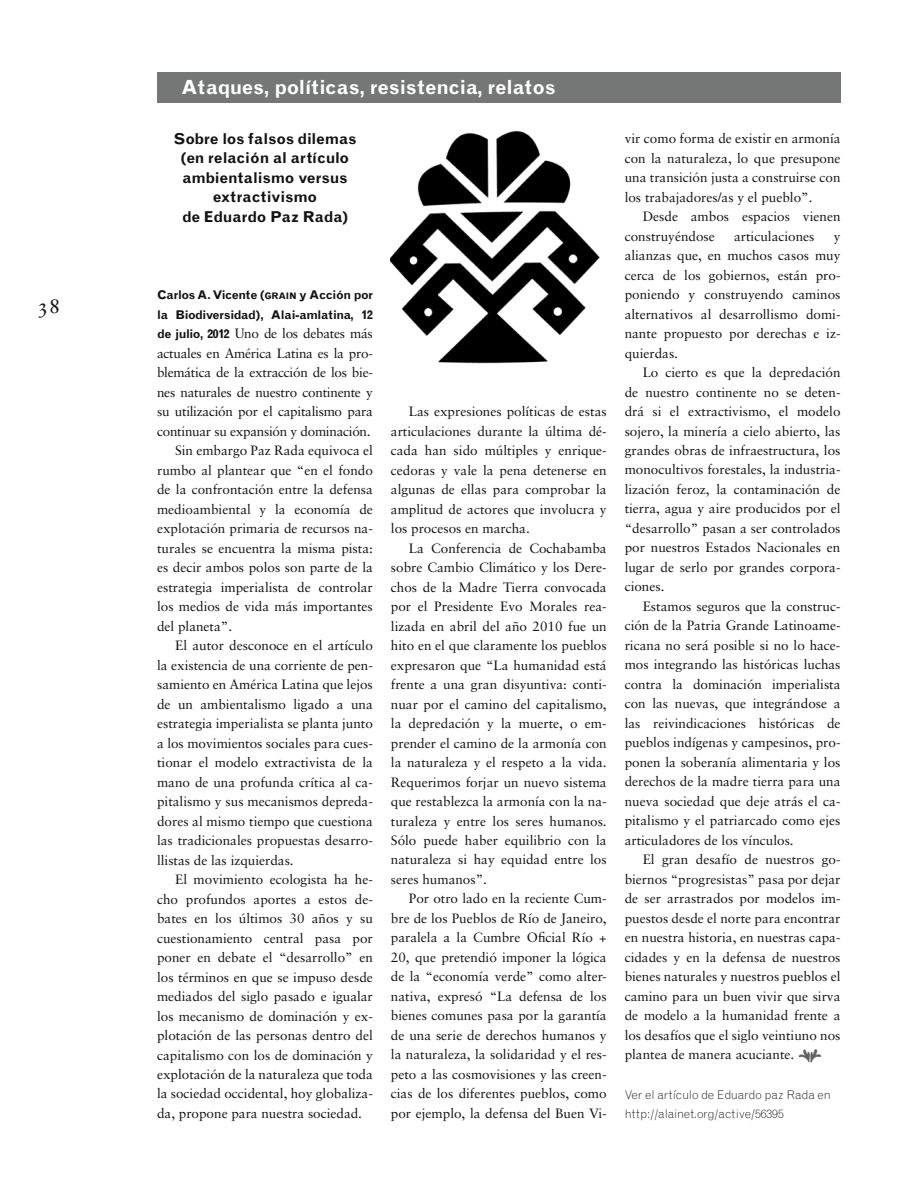
<style>
.page{position:relative;width:915px;height:1191px;background:#fff}
.page>*{position:absolute;margin:0;border:0;box-sizing:border-box;transform-origin:0 0}
.t1{font:21px "Sabon Roman SC";color:#121212}
.t2{font:700 19.5px "Grotesque";color:#fff}
.t3{font:700 15px/19.5px "Grotesque";color:#121212;text-align:center}
.t4{font:13.5px/19.5px "Sabon";color:#121212;text-align:justify}
.t5{font:13.5px "Sabon";letter-spacing:-.02em;color:#121212}
.t6{font:700 12px/19.5px "Grotesque";letter-spacing:-.025em;color:#121212}
.t7{font:300 12px/19.5px "Grotesque";letter-spacing:-.01em;color:#121212}
.s1{font-size:9px}
.s2{font-family:"Grotesque";font-weight:700;font-size:12px}
.s3{color:#606362}
</style>
<div class="page">
<div style="left:157px;top:72px;width:683px;height:30px;background:#757776"></div>
<img style="left:391px;top:130px;width:209px;height:234px">
<h1 class="t1" style="left:37px;top:293px;width:25px">38</h1>
<h2 class="t2" style="left:181px;top:75px;width:375px">Ataques, políticas, resistencia, relatos</h2>
<p class="t3" style="left:173px;top:129px;width:185px">Sobre los falsos dilemas (en relación al artículo ambientalismo versus extractivismo<br>de Eduardo Paz Rada)</p>
<p class="t6" style="left:157px;top:285px;width:217px">Carlos A. Vicente (<span class="s1">GRAIN</span> y Acción por la Biodiversidad), Alai-amlatina, 12</p>
<p class="t5" style="left:157px;top:326px;width:217px"><span class="s2">de julio, 2012</span> Uno de los debates más</p>
<p class="t5" style="left:157px;top:345px;width:217px">actuales en América Latina es la pro-</p>
<p class="t5" style="left:157px;top:365px;width:217px">blemática de la extracción de los bie-</p>
<p class="t5" style="left:157px;top:384px;width:217px">nes naturales de nuestro continente y</p>
<p class="t5" style="left:157px;top:404px;width:217px">su utilización por el capitalismo para</p>
<p class="t5" style="left:157px;top:423px;width:215px">continuar su expansión y dominación.</p>
<p class="t4" style="left:175px;top:441px;width:199px">Sin embargo Paz Rada equivoca el</p>
<p class="t4" style="left:157px;top:460px;width:217px">rumbo al plantear que “en el fondo</p>
<p class="t4" style="left:157px;top:480px;width:217px">de la confrontación entre la defensa</p>
<p class="t4" style="left:157px;top:499px;width:217px">medioambiental y la economía de</p>
<p class="t4" style="left:157px;top:519px;width:217px">explotación primaria de recursos na-</p>
<p class="t4" style="left:157px;top:538px;width:217px">turales se encuentra la misma pista:</p>
<p class="t4" style="left:157px;top:558px;width:217px">es decir ambos polos son parte de la</p>
<p class="t4" style="left:157px;top:577px;width:217px">estrategia imperialista de controlar</p>
<p class="t4" style="left:157px;top:596px;width:217px">los medios de vida más importantes</p>
<p class="t4" style="left:157px;top:616px;width:77px">del planeta”.</p>
<p class="t4" style="left:175px;top:635px;width:199px">El autor desconoce en el artículo</p>
<p class="t4" style="left:157px;top:655px;width:217px">la existencia de una corriente de pen-</p>
<p class="t4" style="left:157px;top:674px;width:217px">samiento en América Latina que lejos</p>
<p class="t4" style="left:157px;top:694px;width:217px">de un ambientalismo ligado a una</p>
<p class="t4" style="left:157px;top:713px;width:217px">estrategia imperialista se planta junto</p>
<p class="t4" style="left:157px;top:733px;width:217px">a los movimientos sociales para cues-</p>
<p class="t4" style="left:157px;top:752px;width:217px">tionar el modelo extractivista de la</p>
<p class="t4" style="left:157px;top:772px;width:217px">mano de una profunda crítica al ca-</p>
<p class="t4" style="left:157px;top:791px;width:217px">pitalismo y sus mecanismos depreda-</p>
<p class="t4" style="left:157px;top:811px;width:217px">dores al mismo tiempo que cuestiona</p>
<p class="t4" style="left:157px;top:830px;width:217px">las tradicionales propuestas desarro-</p>
<p class="t4" style="left:157px;top:850px;width:138px">llistas de las izquierdas.</p>
<p class="t4" style="left:175px;top:869px;width:199px">El movimiento ecologista ha he-</p>
<p class="t4" style="left:157px;top:889px;width:217px">cho profundos aportes a estos de-</p>
<p class="t4" style="left:157px;top:908px;width:217px">bates en los últimos 30 años y su</p>
<p class="t4" style="left:157px;top:928px;width:217px">cuestionamiento central pasa por</p>
<p class="t4" style="left:157px;top:947px;width:217px">poner en debate el “desarrollo” en</p>
<p class="t4" style="left:157px;top:967px;width:217px">los términos en que se impuso desde</p>
<p class="t4" style="left:157px;top:986px;width:217px">mediados del siglo pasado e igualar</p>
<p class="t4" style="left:157px;top:1006px;width:217px">los mecanismo de dominación y ex-</p>
<p class="t4" style="left:157px;top:1025px;width:217px">plotación de las personas dentro del</p>
<p class="t4" style="left:157px;top:1045px;width:217px">capitalismo con los de dominación y</p>
<p class="t4" style="left:157px;top:1064px;width:217px">explotación de la naturaleza que toda</p>
<p class="t4" style="left:157px;top:1084px;width:217px">la sociedad occidental, hoy globaliza-</p>
<p class="t4" style="left:157px;top:1103px;width:206px">da, propone para nuestra sociedad.</p>
<p class="t4" style="left:391px;top:402px;width:217px;text-indent:18px">Las expresiones políticas de estas articulaciones durante la última dé&shy;cada han sido múltiples y enrique&shy;cedoras y vale la pena detenerse en algunas de ellas para comprobar la amplitud de actores que involucra y los procesos en marcha.</p>
<p class="t4" style="left:391px;top:538px;width:217px;text-indent:18px">La Conferencia de Cochabamba sobre Cambio Climático y los Dere&shy;chos de la Madre Tierra convocada por el Presidente Evo Morales rea&shy;lizada en abril del año 2010 fue un hito en el que claramente los pueblos expresaron que “La humanidad está frente a una gran disyuntiva: conti&shy;nuar por el camino del capitalismo, la depredación y la muerte, o em&shy;prender el camino de la armonía con la naturaleza y el respeto a la vida.<br>Requerimos forjar un nuevo sistema que restablezca la armonía con la na&shy;turaleza y entre los seres humanos.<br>Sólo puede haber equilibrio con la naturaleza si hay equidad entre los seres humanos”.</p>
<p class="t4" style="left:391px;top:889px;width:217px;text-indent:18px">Por otro lado en la reciente Cum&shy;bre de los Pueblos de Río de Janeiro, paralela a la Cumbre Oficial Río + 20, que pretendió imponer la lógica de la “economía verde” como alter&shy;nativa, expresó “La defensa de los bienes comunes pasa por la garantía de una serie de derechos humanos y la naturaleza, la solidaridad y el res&shy;peto a las cosmovisiones y las creen&shy;cias de los diferentes pueblos, como por ejemplo, la defensa del Buen Vi-</p>
<p class="t4" style="left:624px;top:129px;width:217px">vir como forma de existir en armonía con la naturaleza, lo que presupone una transición justa a construirse con los trabajadores/as y el pueblo”.</p>
<p class="t4" style="left:624px;top:206px;width:217px;text-indent:18px">Desde ambos espacios vienen construyéndose</p>
<p class="t4" style="left:733px;top:226px;width:82px">articulaciones</p>
<p class="t4" style="left:624px;top:226px;width:217px;text-indent:209px">y alianzas que, en muchos casos muy cerca de los gobiernos, están pro&shy;poniendo y construyendo caminos alternativos al desarrollismo domi&shy;nante propuesto por derechas e iz&shy;quierdas.</p>
<p class="t4" style="left:624px;top:362px;width:217px;text-indent:18px">Lo cierto es que la depredación de nuestro continente no se deten&shy;drá si el extractivismo, el modelo sojero, la minería a cielo abierto, las grandes obras de infraestructura, los monocultivos forestales, la industria&shy;lización feroz, la contaminación de tierra, agua y aire producidos por el “desarrollo” pasan a ser controlados por nuestros Estados Nacionales en lugar de serlo por grandes corpora&shy;ciones.</p>
<p class="t4" style="left:624px;top:596px;width:217px;text-indent:18px">Estamos seguros que la construc&shy;ción de la Patria Grande Latinoame&shy;ricana no será posible si no lo hace&shy;mos integrando las históricas luchas contra la dominación imperialista con las nuevas, que integrándose a las reivindicaciones históricas de pueblos indígenas y campesinos, pro&shy;ponen la soberanía alimentaria y los derechos de la madre tierra para una nueva sociedad que deje atrás el ca&shy;pitalismo y el patriarcado como ejes articuladores de los vínculos.</p>
<p class="t4" style="left:624px;top:849px;width:217px;text-indent:18px">El gran desafío de nuestros go&shy;biernos “progresistas” pasa por dejar de ser arrastrados por modelos im&shy;puestos desde el norte para encontrar en nuestra historia, en nuestras capa&shy;cidades y en la defensa de nuestros bienes naturales y nuestros pueblos el camino para un buen vivir que sirva de modelo a la humanidad frente a los desafíos que el siglo veintiuno nos plantea de manera acuciante. <span class="s3">●</span></p>
<p class="t7" style="left:624px;top:1084px;width:208px">Ver el artículo de Eduardo paz Rada en http://alainet.org/active/56395</p>
</div>
